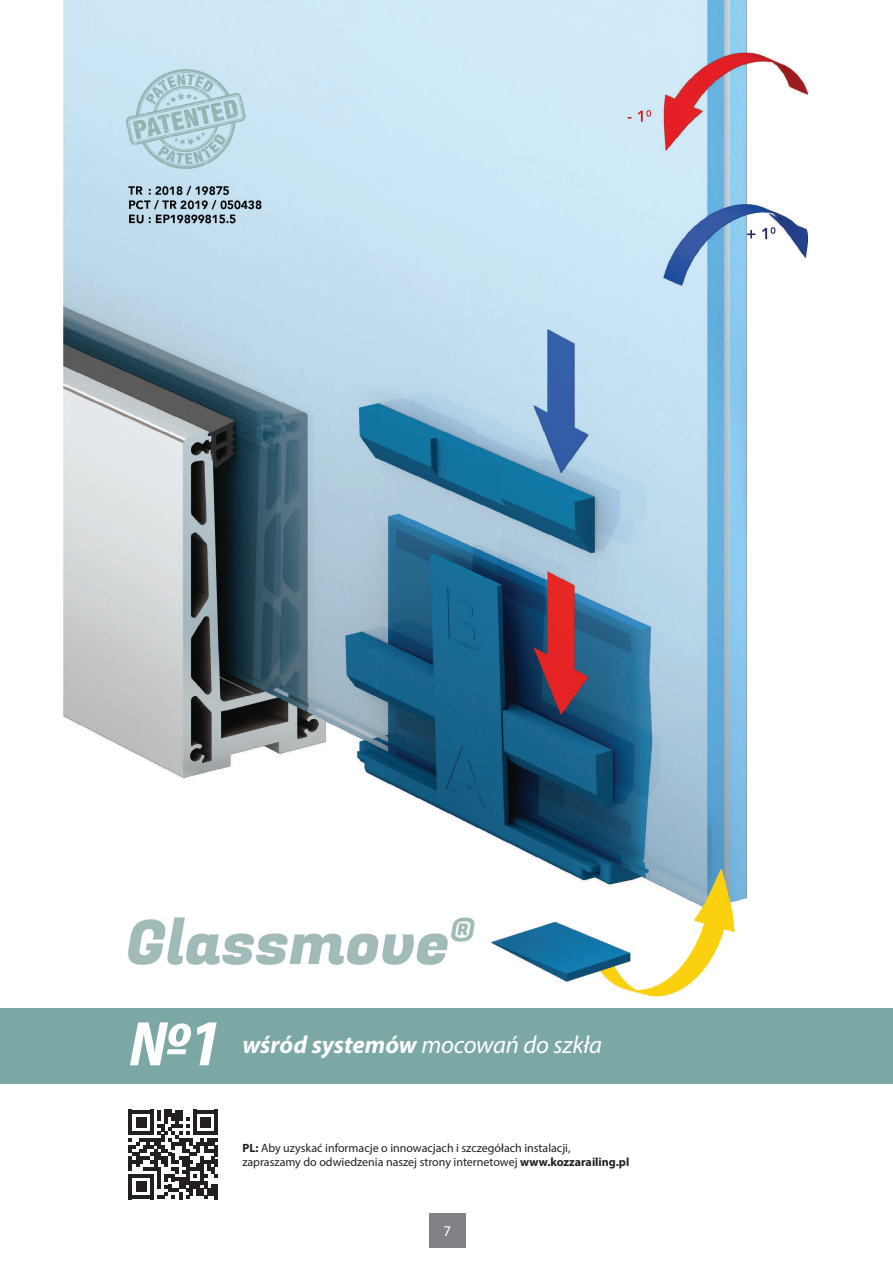
<style>
.page{position:relative;width:893px;height:1263px;background:#fff}
.page>*{position:absolute;margin:0;border:0;box-sizing:border-box;transform-origin:0 0}
.t1{font:italic 700 66px "Myriad Pro";color:#fff}
.t2{font:italic 24.6px "Myriad Pro";letter-spacing:-.01em;color:#fff}
.t3{font:15px "Myriad Pro";color:#fff}
.t4{font:12px/14.4px "Myriad Pro";color:#231f20}
.s1{font-weight:700}
</style>
<div class="page">
<div style="left:429px;top:1213px;width:37px;height:34px;background:#818285"></div>
<img style="left:64px;top:0;width:745px;height:997px">
<div style="left:0;top:1008px;width:893px;height:76px;background:#7ba7a5"></div>
<svg style="left:129px;top:1110px;width:89px;height:89px"></svg>
<h1 class="t1" style="left:129px;top:1000px;width:96px">№1</h1>
<h2 class="t2" style="left:242px;top:1030px;width:361px"><span class="s1">wśród systemów</span> mocowań do szkła</h2>
<p class="t4" style="left:242px;top:1140px;width:388px"><span class="s1">PL:</span> Aby uzyskać informacje o innowacjach i szczegółach instalacji, zapraszamy do odwiedzenia naszej strony internetowej <span class="s1">www.kozzarailing.pl</span></p>
<p class="t3" style="left:443px;top:1221px;width:9px">7</p>
</div>
